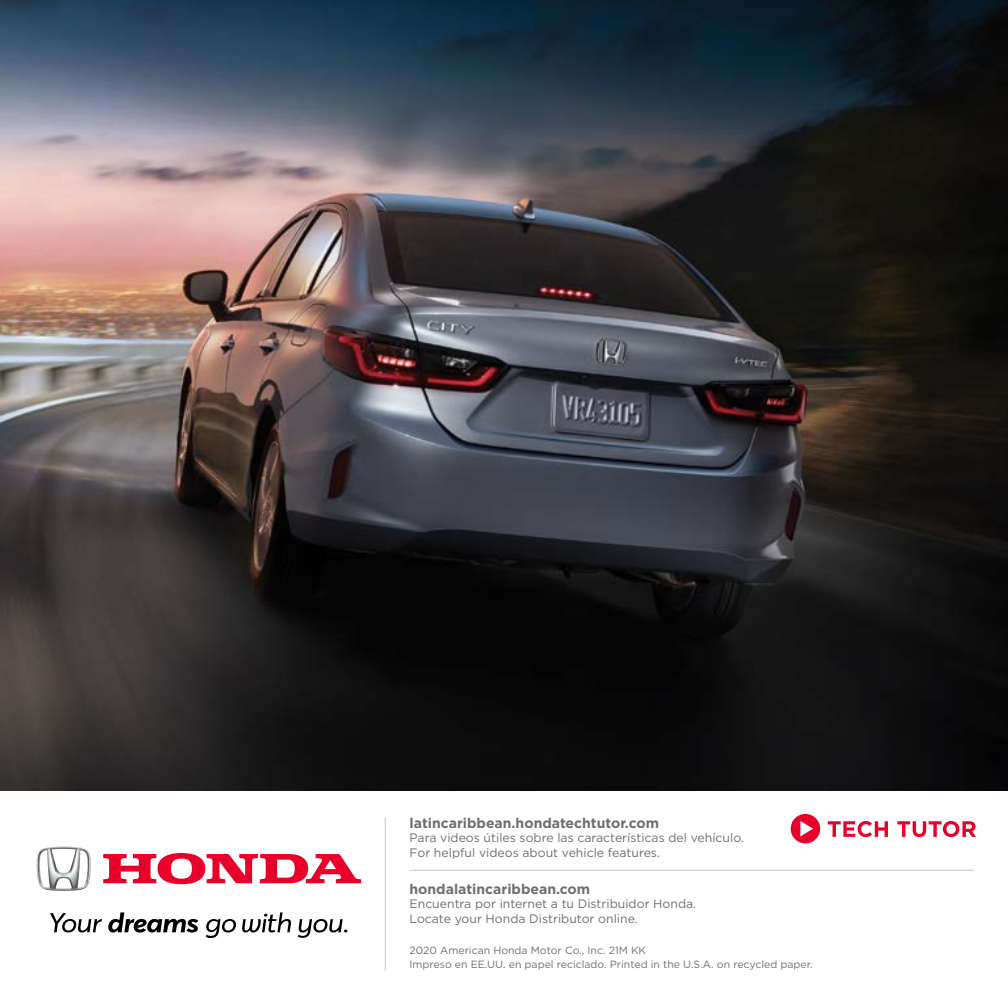
<style>
.page{position:relative;width:1008px;height:1008px;background:#fff}
.page>*{position:absolute;margin:0;border:0;box-sizing:border-box;transform-origin:0 0}
.t1{font:700 14px "Gotham HTF";color:#6d6e71}
.t2{font:12.25px/14.9px "Gotham HTF";color:#6d6e71}
.t3{font:10.5px/14.9px "Gotham HTF";color:#6d6e71}
</style>
<div class="page">
<img style="left:0;top:0;width:1008px;height:791px">
<hr style="left:385px;top:817px;width:1px;height:154px;background:#d1d3d4">
<svg style="left:897px;top:821px;width:79px;height:16px"></svg>
<div style="left:791px;top:814px;width:29px;height:29px;background:#e8002a;border-radius:50%"></div>
<svg style="left:800px;top:821px;width:13px;height:15px"></svg>
<svg style="left:828px;top:821px;width:60px;height:16px"></svg>
<svg style="left:50px;top:913px;width:52px;height:19px"></svg>
<svg style="left:108px;top:912px;width:90px;height:21px"></svg>
<svg style="left:242px;top:912px;width:49px;height:20px"></svg>
<svg style="left:298px;top:919px;width:49px;height:19px"></svg>
<svg style="left:103px;top:853px;width:258px;height:31px"></svg>
<img style="left:36px;top:847px;width:55px;height:44px">
<svg style="left:206px;top:919px;width:30px;height:19px"></svg>
<hr style="left:410px;top:870px;width:564px;height:1px;background:#d1d3d4">
<p class="t1" style="left:410px;top:815px;width:251px">latincaribbean.hondatechtutor.com</p>
<p class="t2" style="left:410px;top:831px;width:336px">Para videos útiles sobre las características del vehículo.<br>For helpful videos about vehicle features.</p>
<p class="t1" style="left:410px;top:881px;width:182px">hondalatincaribbean.com</p>
<p class="t2" style="left:410px;top:897px;width:288px">Encuentra por internet a tu Distribuidor Honda.<br>Locate your Honda Distributor online.</p>
<p class="t3" style="left:410px;top:942px;width:405px">2020 American Honda Motor Co., Inc. 21M KK<br>Impreso en EE.UU. en papel reciclado. Printed in the U.S.A. on recycled paper.</p>
</div>
